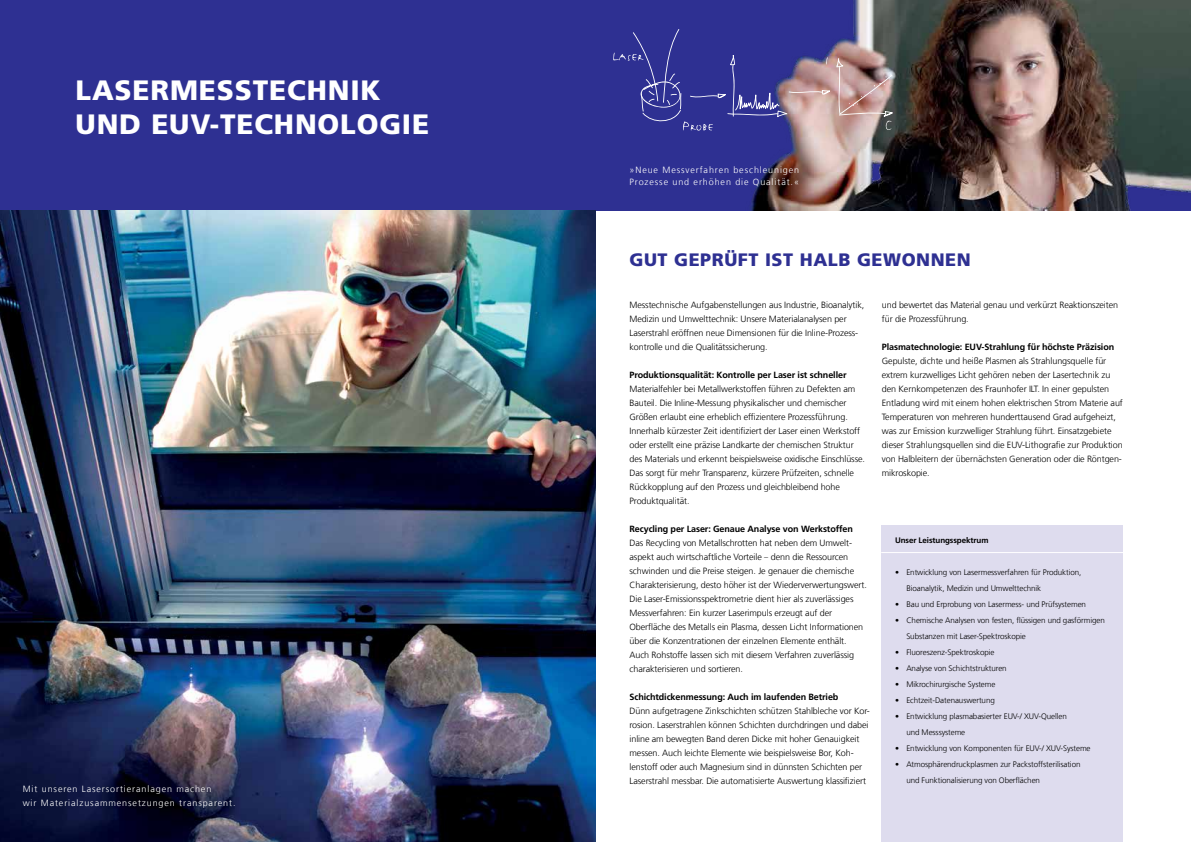
<style>
.page{position:relative;width:1191px;height:842px;background:#fff}
.page>*{position:absolute;margin:0;border:0;box-sizing:border-box;transform-origin:0 0}
.t1{font:900 28px/34px "Frutiger LT Com";letter-spacing:.03em;color:#fff}
.t2{font:900 18px "Frutiger LT Com";letter-spacing:.03em;color:#2e3092}
.t3{font:300 9px/14px "Frutiger LT Com";letter-spacing:-.01em;color:#000}
.t4{font:700 9px "Frutiger LT Com";letter-spacing:-.01em;color:#000}
.t5{font:300 9px/14px "Frutiger LT Com";letter-spacing:.1em;color:#fff}
.t6{font:300 8px/16px "Frutiger LT Com";letter-spacing:-.01em;color:#000}
.t7{font:700 8px "Frutiger LT Com";letter-spacing:-.01em;color:#000}
.s1{font-style:italic;font-size:8px}
</style>
<div class="page">
<div style="left:0;top:0;width:1191px;height:210px;background:#2e3092"></div>
<img style="left:751px;top:0;width:440px;height:210px">
<img style="left:0;top:210px;width:595px;height:632px">
<svg style="left:613px;top:29px;width:217px;height:102px"></svg>
<img style="left:836px;top:58px;width:58px;height:73px">
<div style="left:882px;top:526px;width:241px;height:316px;background:#dedcee"></div>
<hr style="left:881px;top:552px;width:242px;height:1px;background:#fff">
<h1 class="t1" style="left:76px;top:74px;width:355px">LASERMESSTECHNIK<br>UND EUV-TECHNOLOGIE</h1>
<p class="t5" style="left:23px;top:782px;width:214px">Mit unseren Lasersortieranlagen machen<br>wir Materialzusammensetzungen transparent.</p>
<p class="t5" style="left:629px;top:164px;width:171px;line-height:12px">»Neue Messverfahren beschleunigen<br>Prozesse und erhöhen die Qualität.«</p>
<h2 class="t2" style="left:629px;top:249px;width:343px">GUT GEPRÜFT IST HALB GEWONNEN</h2>
<p class="t3" style="left:629px;top:298px;width:236px">Messtechnische Aufgabenstellungen aus Industrie, Bioanalytik, Medizin und Umwelttechnik: Unsere Materialanalysen per Laserstrahl eröffnen neue Dimensionen für die Inline-Prozess&shy;kontrolle und die Qualitätssicherung.</p>
<p class="t4" style="left:629px;top:370px;width:218px">Produktionsqualität: Kontrolle per Laser ist schneller</p>
<p class="t3" style="left:629px;top:382px;width:237px">Materialfehler bei Metallwerkstoffen führen zu Defekten am Bauteil. Die Inline-Messung physikalischer und chemischer Größen erlaubt eine erheblich effizientere Prozessführung.<br>Innerhalb kürzester Zeit identifiziert der Laser einen Werkstoff oder erstellt eine präzise Landkarte der chemischen Struktur des Materials und erkennt beispielsweise oxidische Einschlüsse.<br>Das sorgt für mehr Transparenz, kürzere Prüfzeiten, schnelle Rückkopplung auf den Prozess und gleichbleibend hohe Produktqualität.</p>
<p class="t4" style="left:629px;top:524px;width:225px">Recycling per Laser: Genaue Analyse von Werkstoffen</p>
<p class="t3" style="left:629px;top:536px;width:239px">Das Recycling von Metallschrotten hat neben dem Umwelt&shy;aspekt auch wirtschaftliche Vorteile <span class="s1">–</span> denn die Ressourcen schwinden und die Preise steigen. Je genauer die chemische Charakterisierung, desto höher ist der Wiederverwertungswert.<br>Die Laser-Emissionsspektrometrie dient hier als zuverlässiges Messverfahren: Ein kurzer Laserimpuls erzeugt auf der Oberfläche des Metalls ein Plasma, dessen Licht Informationen über die Konzentrationen der einzelnen Elemente enthält.<br>Auch Rohstoffe lassen sich mit diesem Verfahren zuverlässig charakterisieren und sortieren.</p>
<p class="t4" style="left:629px;top:692px;width:210px">Schichtdickenmessung: Auch im laufenden Betrieb</p>
<p class="t3" style="left:629px;top:704px;width:242px">Dünn aufgetragene Zinkschichten schützen Stahlbleche vor Kor&shy;rosion. Laserstrahlen können Schichten durchdringen und dabei inline am bewegten Band deren Dicke mit hoher Genauigkeit messen. Auch leichte Elemente wie beispielsweise Bor, Koh&shy;lenstoff oder auch Magnesium sind in dünnsten Schichten per Laserstrahl messbar. Die automatisierte Auswertung klassifiziert</p>
<p class="t3" style="left:882px;top:298px;width:238px">und bewertet das Material genau und verkürzt Reaktionszeiten für die Prozessführung.</p>
<p class="t4" style="left:882px;top:342px;width:234px">Plasmatechnologie: EUV-Strahlung für höchste Präzision</p>
<p class="t3" style="left:882px;top:354px;width:242px">Gepulste, dichte und heiße Plasmen als Strahlungsquelle für extrem kurzwelliges Licht gehören neben der Lasertechnik zu den Kernkompetenzen des Fraunhofer ILT. In einer gepulsten Entladung wird mit einem hohen elektrischen Strom Materie auf Temperaturen von mehreren hunderttausend Grad aufgeheizt, was zur Emission kurzwelliger Strahlung führt. Einsatzgebiete dieser Strahlungsquellen sind die EUV-Lithografie zur Produktion von Halbleitern der übernächsten Generation oder die Röntgen&shy;mikroskopie.</p>
<p class="t7" style="left:895px;top:536px;width:95px">Unser Leistungsspektrum</p>
<p class="t6" style="left:906px;top:564px;width:176px;text-indent:-11px">• Entwicklung von Lasermessverfahren für Produktion,<br>Bioanalytik, Medizin und Umwelttechnik</p>
<p class="t6" style="left:895px;top:596px;width:192px">• Bau und Erprobung von Lasermess- und Prüfsystemen</p>
<p class="t6" style="left:906px;top:612px;width:200px;text-indent:-11px">• Chemische Analysen von festen, flüssigen und gasförmigen<br>Substanzen mit Laser-Spektroskopie</p>
<p class="t6" style="left:895px;top:644px;width:101px">• Fluoreszenz-Spektroskopie</p>
<p class="t6" style="left:895px;top:660px;width:113px">• Analyse von Schichtstrukturen</p>
<p class="t6" style="left:895px;top:676px;width:102px">• Mikrochirurgische Systeme</p>
<p class="t6" style="left:895px;top:692px;width:101px">• Echtzeit-Datenauswertung</p>
<p class="t6" style="left:906px;top:708px;width:162px;text-indent:-11px">• Entwicklung plasmabasierter EUV-/ XUV-Quellen und Messsysteme</p>
<p class="t6" style="left:895px;top:740px;width:197px">• Entwicklung von Komponenten für EUV-/ XUV-Systeme</p>
<p class="t6" style="left:906px;top:756px;width:176px;text-indent:-11px">• Atmosphärendruckplasmen zur Packstoffsterilisation und Funktionalisierung von Oberflächen</p>
</div>
